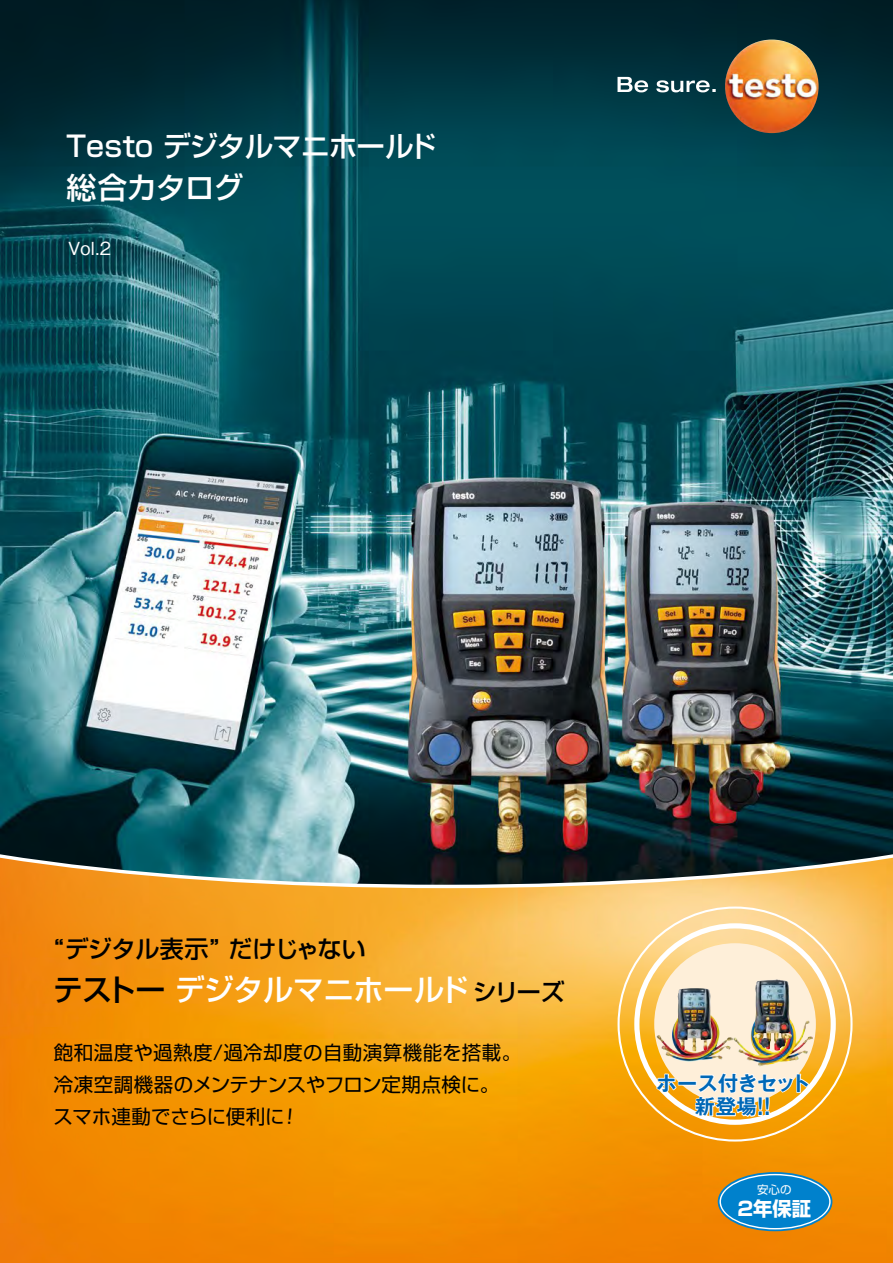
<style>
.page{position:relative;width:893px;height:1263px;background:#fff}
.page>*{position:absolute;margin:0;border:0;box-sizing:border-box;transform-origin:0 0}
.t1{font:500 30px "Shin Go Pr 6";letter-spacing:-.01em;color:#fff}
.t2{font:500 30px "Shin Go Pro";letter-spacing:-.03em;color:#fff}
.t3{font:500 28.5px "Shin Go Pro";letter-spacing:-.015em;color:#fff}
.t4{font:500 24px "Shin Go Pr 6";letter-spacing:-.015em;color:#000}
.t5{font:700 20.25px/23.4px "Gothic MB101 Pr 6 De";letter-spacing:.005em;color:#0068b7;text-align:center}
.t6{font:19.5px/32px "Shin Go Pr 6";letter-spacing:.015em;color:#000}
.t7{font:700 19.35px "Shin Go Pro";color:#fff}
.t8{font:500 18px "Gothic BBB Pr 5";color:#fff}
.t9{font:11.55px "Shin Go Pro";color:#fff}
.s1{color:#000}
.s2{font-size:24px;color:#000}
.s3{font-size:22.35px}
</style>
<div class="page">
<img style="left:0;top:0;width:893px;height:852px">
<img style="left:0;top:858px;width:893px;height:405px">
<svg style="left:617px;top:906px;width:235px;height:235px;background:#f8bb4e"></svg>
<svg style="left:617px;top:77px;width:99px;height:15px"></svg>
<img style="left:725px;top:40px;width:94px;height:93px;border-radius:47px">
<img style="left:634px;top:923px;width:202px;height:202px">
<svg style="left:718px;top:1172px;width:114px;height:59px;background:#3f89a4"></svg>
<svg style="left:288px;top:1108px;width:4px;height:16px"></svg>
<p class="t3" style="left:67px;top:123px;width:371px">Testo デジタルマニホールド</p>
<p class="t2" style="left:67px;top:163px;width:179px">総合カタログ</p>
<p class="t8" style="left:68px;top:234px;width:45px">Vol.2</p>
<p class="t4" style="left:54px;top:929px;width:313px">“デジタル表示” だけじゃない</p>
<p class="t1" style="left:53px;top:965px;width:513px"><span class="s1">テストー</span>デジタルマニホールド<span class="s2">シリーズ</span></p>
<p class="t6" style="left:53px;top:1035px;width:469px">飽和温度や過熱度/過冷却度の自動演算機能を搭載。冷凍空調機器のメンテナンスやフロン定期点検に。スマホ連動でさらに便利に</p>
<p class="t5" style="left:656px;top:1071px;width:156px">ホース付きセット新登場<span class="s3">!!</span></p>
<p class="t9" style="left:757px;top:1180px;width:36px">安心の</p>
<p class="t7" style="left:737px;top:1193px;width:75px">2年保証</p>
</div>
